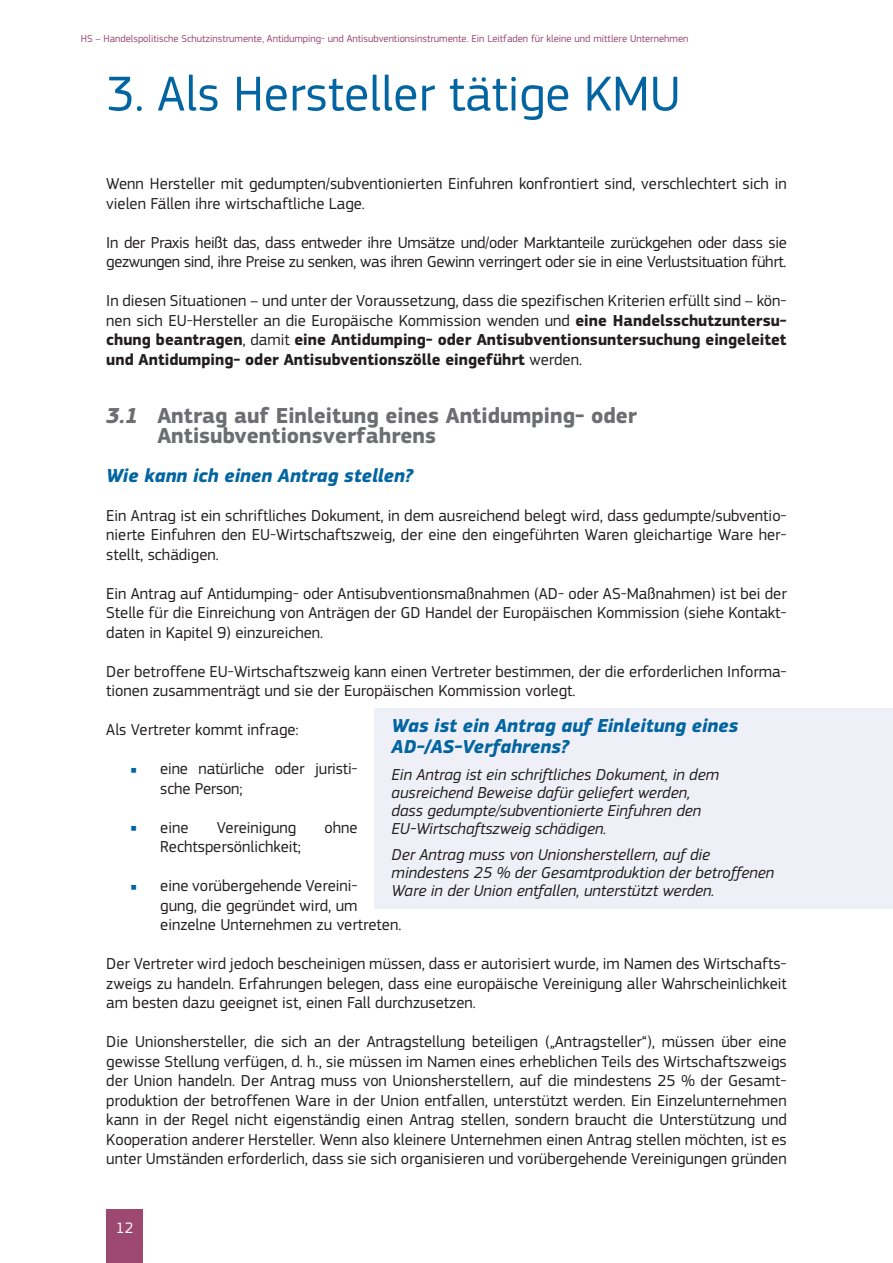
<style>
.page{position:relative;width:893px;height:1263px;background:#fff}
.page>*{position:absolute;margin:0;border:0;box-sizing:border-box;transform-origin:0 0}
.t1{font:51px "EC Square Sans Pro";color:#0265a1}
.t2{font:700 22.5px/19.5px "EC Square Sans Pro";color:#6d6e71}
.box_title_new{font:italic 700 19.5px/21.3px "EC Square Sans Pro";color:#0265a1}
.title_3{font:italic 700 19.5px "EC Square Sans Pro";color:#0265a1}
.body{font:16.5px/19.5px "EC Square Sans Pro";color:#231f20;text-align:justify}
.box__R__body{font:italic 16.5px/18px "EC Square Sans Pro";color:#231f20}
.body-2{font:16.5px/19.5px "EC Square Sans Pro";letter-spacing:-.02em;color:#231f20}
.t3{font:15.75px "EC Square Sans Pro";color:#fff}
.t4{font:10.5px "EC Square Sans Pro";color:#9c4870}
.s1{font-weight:700}
.s2{font-style:italic}
.s3{font-size:7.5px;color:#0265a1}
</style>
<div class="page">
<div style="left:106px;top:1209px;width:37px;height:54px;background:#9c4870"></div>
<div style="left:375px;top:709px;width:518px;height:57px;background:#eff0f7"></div>
<div style="left:375px;top:759px;width:518px;height:87px;background:#eff0f7"></div>
<div style="left:375px;top:839px;width:518px;height:70px;background:#eff0f7"></div>
<p class="t4" style="left:81px;top:32px;width:609px">HS – Handelspolitische Schutzinstrumente, Antidumping- und Antisubventionsinstrumente. Ein Leitfaden für kleine und mittlere Unternehmen</p>
<p class="t1" style="left:106px;top:64px;width:576px">3. Als Hersteller tätige KMU</p>
<p class="body" style="left:106px;top:174px;width:682px">Wenn Hersteller mit gedumpten/subventionierten Einfuhren konfrontiert sind, verschlechtert sich in vielen Fällen ihre wirtschaftliche Lage.</p>
<p class="body-2" style="left:106px;top:233px;width:682px">In der Praxis heißt das, dass entweder ihre Umsätze und/oder Marktanteile zurückgehen oder dass sie gezwungen sind, ihre Preise zu senken, was ihren Gewinn verringert oder sie in eine Verlustsituation führt.</p>
<p class="body" style="left:106px;top:291px;width:682px">In diesen Situationen – und unter der Voraussetzung, dass die spezifischen Kriterien erfüllt sind – kön&shy;nen sich EU-Hersteller an die Europäische Kommission wenden und <span class="s1">eine Handelsschutzuntersu&shy;chung beantragen</span>, damit <span class="s1">eine Antidumping- oder Antisubventionsuntersuchung eingeleitet und Antidumping- oder Antisubventionszölle eingeführt</span> werden.</p>
<p class="t2" style="left:157px;top:407px;width:481px;text-indent:-51px"><span class="s2">3.1</span> Antrag auf Einleitung eines Antidumping- oder<br>Antisubventionsverfahrens</p>
<p class="title_3" style="left:106px;top:464px;width:309px">Wie kann ich einen Antrag stellen?</p>
<p class="body" style="left:106px;top:506px;width:682px">Ein Antrag ist ein schriftliches Dokument, in dem ausreichend belegt wird, dass gedumpte/subventio&shy;nierte Einfuhren den EU-Wirtschaftszweig, der eine den eingeführten Waren gleichartige Ware her&shy;stellt, schädigen.</p>
<p class="body" style="left:106px;top:584px;width:682px">Ein Antrag auf Antidumping- oder Antisubventionsmaßnahmen (AD- oder AS-Maßnahmen) ist bei der Stelle für die Einreichung von Anträgen der GD Handel der Europäischen Kommission (siehe Kontakt&shy;daten in Kapitel 9) einzureichen.</p>
<p class="body" style="left:106px;top:662px;width:682px">Der betroffene EU-Wirtschaftszweig kann einen Vertreter bestimmen, der die erforderlichen Informa&shy;tionen zusammenträgt und sie der Europäischen Kommission vorlegt.</p>
<p class="body" style="left:106px;top:720px;width:194px">Als Vertreter kommt infrage:</p>
<p class="body" style="left:160px;top:759px;width:199px;text-indent:-30px"><span class="s3">■</span> eine natürliche oder juristi&shy;sche Person;</p>
<p class="body" style="left:131px;top:818px;width:59px"><span class="s3">■</span> eine</p>
<p class="body" style="left:217px;top:818px;width:81px">Vereinigung</p>
<p class="body" style="left:324px;top:818px;width:35px">ohne</p>
<p class="body" style="left:160px;top:837px;width:142px">Rechtspersönlichkeit;</p>
<p class="body" style="left:160px;top:876px;width:243px;text-align:left;text-indent:-30px"><span class="s3">■</span> eine vorübergehende Vereini-<br>gung, die gegründet wird, um einzelne Unternehmen zu vertreten.</p>
<p class="body" style="left:106px;top:954px;width:682px">Der Vertreter wird jedoch bescheinigen müssen, dass er autorisiert wurde, im Namen des Wirtschafts&shy;zweigs zu handeln. Erfahrungen belegen, dass eine europäische Vereinigung aller Wahrscheinlichkeit am besten dazu geeignet ist, einen Fall durchzusetzen.</p>
<p class="body" style="left:106px;top:1032px;width:682px">Die Unionshersteller, die sich an der Antragstellung beteiligen („Antragsteller“), müssen über eine gewisse Stellung verfügen, d. h., sie müssen im Namen eines erheblichen Teils des Wirtschaftszweigs der Union handeln. Der Antrag muss von Unionsherstellern, auf die mindestens 25 % der Gesamt&shy;produktion der betroffenen Ware in der Union entfallen, unterstützt werden. Ein Einzelunternehmen kann in der Regel nicht eigenständig einen Antrag stellen, sondern braucht die Unterstützung und Kooperation anderer Hersteller. Wenn also kleinere Unternehmen einen Antrag stellen möchten, ist es unter Umständen erforderlich, dass sie sich organisieren und vorübergehende Vereinigungen gründen</p>
<p class="box_title_new" style="left:392px;top:715px;width:348px">Was ist ein Antrag auf Einleitung eines<br>AD-/AS-Verfahrens?</p>
<p class="box__R__body" style="left:392px;top:765px;width:329px">Ein Antrag ist ein schriftliches Dokument, in dem ausreichend Beweise dafür geliefert werden, dass gedumpte/subventionierte Einfuhren den EU-Wirtschaftszweig schädigen.</p>
<p class="box__R__body" style="left:392px;top:846px;width:384px">Der Antrag muss von Unionsherstellern, auf die mindestens 25 % der Gesamtproduktion der betroffenen<br>Ware in der Union entfallen, unterstützt werden.</p>
<p class="t3" style="left:116px;top:1219px;width:19px">12</p>
</div>
